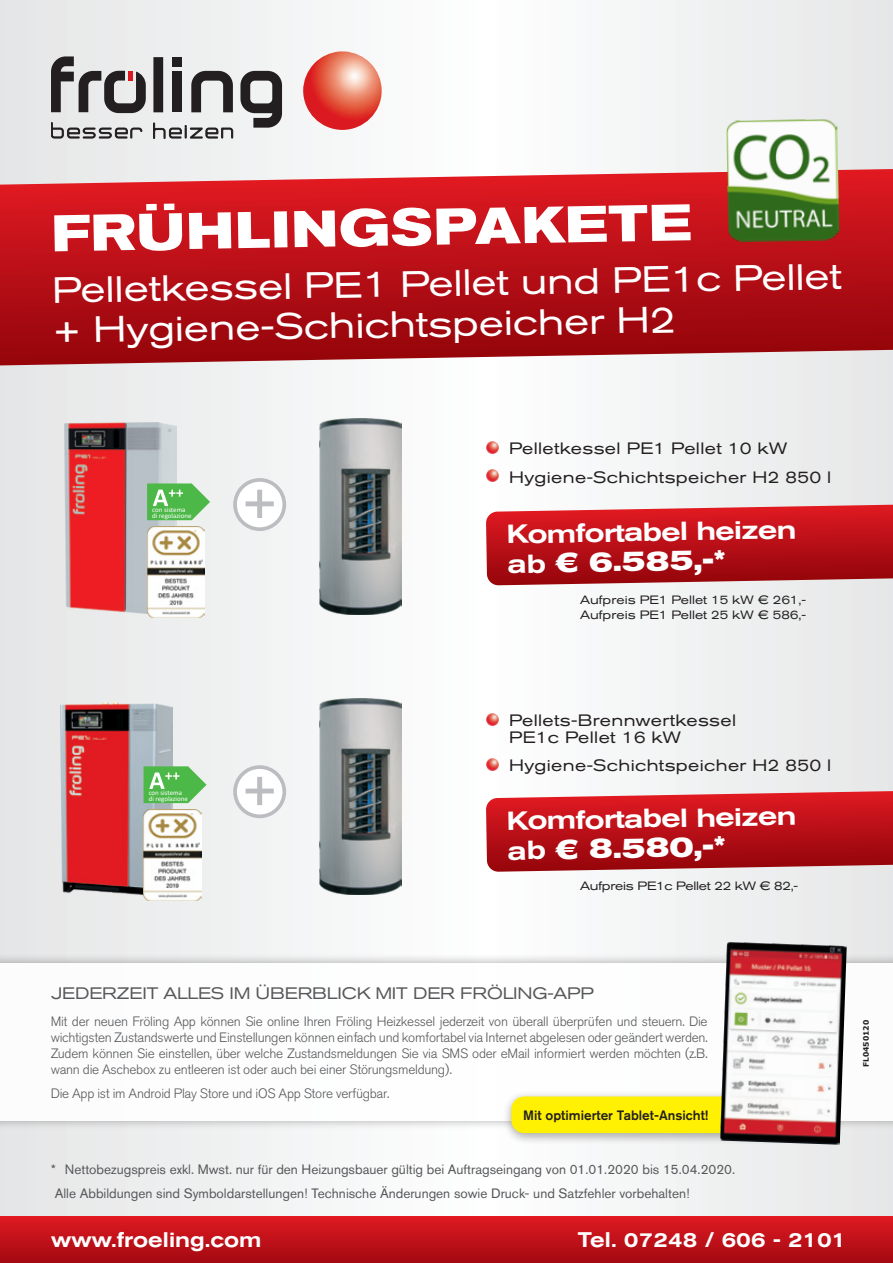
<style>
.page{position:relative;width:893px;height:1263px;background:#fff}
.page>*{position:absolute;margin:0;border:0;box-sizing:border-box;transform-origin:0 0}
.t1{font:59.7px "Arial";color:#bcbdc0}
.t2{font:700 expanded 51px "Akzidenz Grotesk BQ";color:#fff}
.t3{font:expanded 36.3px "Akzidenz Grotesk BQ";color:#fff}
.t4{font:700 expanded 28.05px "Akzidenz Grotesk BQ";color:#fff}
.t5{font:500 expanded 25.95px "Akzidenz Grotesk BQ";color:#fff}
.t6{font:500 expanded 21px "Akzidenz Grotesk BQ";color:#fff;scale:.93 1}
.t7{font:expanded 16.5px "Akzidenz Grotesk BQ";letter-spacing:-.01em;color:#57585a}
.t8{font:expanded 16.35px "Akzidenz Grotesk BQ";letter-spacing:.02em;color:#231f20}
.t9{font:300 13.5px/16.2px "Akzidenz Grotesk BQ";letter-spacing:-.02em;color:#57585a;text-align:justify}
.t10{font:13.5px "Akzidenz Grotesk BQ";color:#57585a}
.t11{font:500 13.5px "Akzidenz Grotesk BQ";color:#231f20}
.t12{font:expanded 12px "Akzidenz Grotesk BQ";color:#231f20}
.t13{font:expanded 12px "Akzidenz Grotesk BQ";letter-spacing:-.02em;color:#231f20}
.t14{font:700 7.5px "Verdana";color:#231f20}
.t15{font:6.9px/6.1px "Calibri";color:#fff}
.s1{font-weight:500;font-size:25.95px}
</style>
<div class="page">
<div style="left:0;top:0;width:893px;height:1263px;background:linear-gradient(to right,#eff0f1,#f3f4f4)"></div>
<img style="left:320px;top:699px;width:82px;height:196px">
<img style="left:320px;top:418px;width:82px;height:196px">
<svg style="left:486px;top:469px;width:12px;height:13px"></svg>
<svg style="left:486px;top:442px;width:12px;height:12px"></svg>
<div style="left:235px;top:480px;width:49px;height:49px;background:#fff;border-radius:50%"></div>
<div style="left:233px;top:478px;width:53px;height:53px;border:4px solid #bcbdc0;border-radius:50%"></div>
<div style="left:153px;top:57px;width:10px;height:55px;background:#231f20"></div>
<svg style="left:240px;top:71px;width:42px;height:57px"></svg>
<svg style="left:191px;top:71px;width:42px;height:41px"></svg>
<svg style="left:51px;top:56px;width:95px;height:57px;background:#979495"></svg>
<div style="left:172px;top:72px;width:10px;height:40px;background:#231f20"></div>
<div style="left:172px;top:57px;width:10px;height:10px;background:#231f20"></div>
<img style="left:303px;top:51px;width:79px;height:79px;border-radius:39px">
<svg style="left:51px;top:122px;width:182px;height:17px;background:#b0afb0"></svg>
<svg style="left:0;top:169px;width:893px;height:196px;background:#bc2027"></svg>
<img style="left:61px;top:703px;width:111px;height:196px">
<svg style="left:144px;top:766px;width:63px;height:37px;background:#71c56e"></svg>
<img style="left:144px;top:809px;width:57px;height:92px">
<img style="left:65px;top:422px;width:112px;height:191px">
<svg style="left:147px;top:483px;width:63px;height:37px;background:#70c56e"></svg>
<img style="left:147px;top:526px;width:58px;height:92px">
<svg style="left:486px;top:505px;width:407px;height:80px;background:#be2128"></svg>
<div style="left:235px;top:767px;width:49px;height:49px;background:#fff;border-radius:50%"></div>
<div style="left:233px;top:765px;width:53px;height:53px;border:4px solid #bcbdc0;border-radius:50%"></div>
<svg style="left:486px;top:758px;width:12px;height:12px"></svg>
<svg style="left:486px;top:714px;width:12px;height:12px"></svg>
<svg style="left:486px;top:791px;width:407px;height:81px;background:#be242a"></svg>
<div style="left:0;top:953px;width:893px;height:177px;background:#231f20;opacity:.4"></div>
<div style="left:0;top:963px;width:893px;height:157px;background:#fff"></div>
<div style="left:502px;top:1089px;width:303px;height:55px;background:#231f20;opacity:.4"></div>
<div style="left:511px;top:1096px;width:285px;height:37px;background:#fff101;border-radius:13px"></div>
<img style="left:720px;top:942px;width:127px;height:203px">
<div style="left:0;top:1216px;width:893px;height:47px;background:linear-gradient(to bottom,#e01a22,#a30911)"></div>
<img style="left:726px;top:119px;width:113px;height:123px">
<p class="t2" style="left:51px;top:204px;width:641px;rotate:-1deg">FRÜHLINGSPAKETE</p>
<p class="t3" style="left:52px;top:269px;width:791px;rotate:-1deg">Pelletkessel PE1 Pellet und PE1c Pellet</p>
<p class="t3" style="left:53px;top:309px;width:624px;rotate:-1deg">+ Hygiene-Schichtspeicher H2</p>
<p class="t15" style="left:152px;top:506px;width:41px">con sistema di regolazione</p>
<p class="t1" style="left:277px;top:545px;width:36px;rotate:-180deg">+</p>
<p class="t8" style="left:509px;top:439px;width:279px">Pelletkessel PE1 Pellet 10 kW</p>
<p class="t8" style="left:509px;top:467px;width:323px">Hygiene-Schichtspeicher H2 850 l</p>
<p class="t5" style="left:507px;top:519px;width:291px;rotate:-1deg">Komfortabel heizen</p>
<p class="t4" style="left:507px;top:547px;width:220px;rotate:-1deg"><span class="s1">ab</span> € 6.585,-*</p>
<p class="t12" style="left:580px;top:593px;width:227px">Aufpreis PE1 Pellet 15 kW € 261,-</p>
<p class="t12" style="left:580px;top:608px;width:227px">Aufpreis PE1 Pellet 25 kW € 586,-</p>
<p class="t15" style="left:149px;top:789px;width:41px">con sistema di regolazione</p>
<p class="t1" style="left:277px;top:832px;width:36px;rotate:-180deg">+</p>
<p class="t8" style="left:509px;top:711px;width:229px">Pellets-Brennwertkessel</p>
<p class="t8" style="left:509px;top:728px;width:173px">PE1c Pellet 16 kW</p>
<p class="t8" style="left:509px;top:756px;width:323px">Hygiene-Schichtspeicher H2 850 l</p>
<p class="t5" style="left:507px;top:806px;width:291px;rotate:-1deg">Komfortabel heizen</p>
<p class="t4" style="left:507px;top:834px;width:220px;rotate:-1deg"><span class="s1">ab</span> € 8.580,-*</p>
<p class="t13" style="left:580px;top:879px;width:219px">Aufpreis PE1c Pellet 22 kW € 82,-</p>
<p class="t7" style="left:51px;top:983px;width:545px">JEDERZEIT ALLES IM ÜBERBLICK MIT DER FRÖLING-APP</p>
<p class="t9" style="left:51px;top:1013px;width:658px">Mit der neuen Fröling App können Sie online Ihren Fröling Heizkessel jederzeit von überall überprüfen und steuern. Die wichtigsten Zustandswerte und Einstellungen können einfach und komfortabel via Internet abgelesen oder geändert werden.<br>Zudem können Sie einstellen, über welche Zustandsmeldungen Sie via SMS oder eMail informiert werden möchten (z.B. wann die Aschebox zu entleeren ist oder auch bei einer Störungsmeldung).</p>
<p class="t9" style="left:51px;top:1086px;width:340px">Die App ist im Android Play Store und iOS App Store verfügbar.</p>
<p class="t11" style="left:523px;top:1107px;width:187px">Mit optimierter Tablet-Ansicht!</p>
<p class="t10" style="left:51px;top:1162px;width:686px">* Nettobezugspreis exkl. Mwst. nur für den Heizungsbauer gültig bei Auftragseingang von 01.01.2020 bis 15.04.2020.</p>
<p class="t10" style="left:55px;top:1186px;width:636px">Alle Abbildungen sind Symboldarstellungen! Technische Änderungen sowie Druck- und Satzfehler vorbehalten!</p>
<p class="t6" style="left:51px;top:1228px;width:228px">www.froeling.com</p>
<p class="t6" style="left:578px;top:1228px;width:290px">Tel. 07248 / 606 - 2101</p>
<p class="t14" style="left:861px;top:1067px;width:48px;rotate:-90deg">FL0450120</p>
</div>
